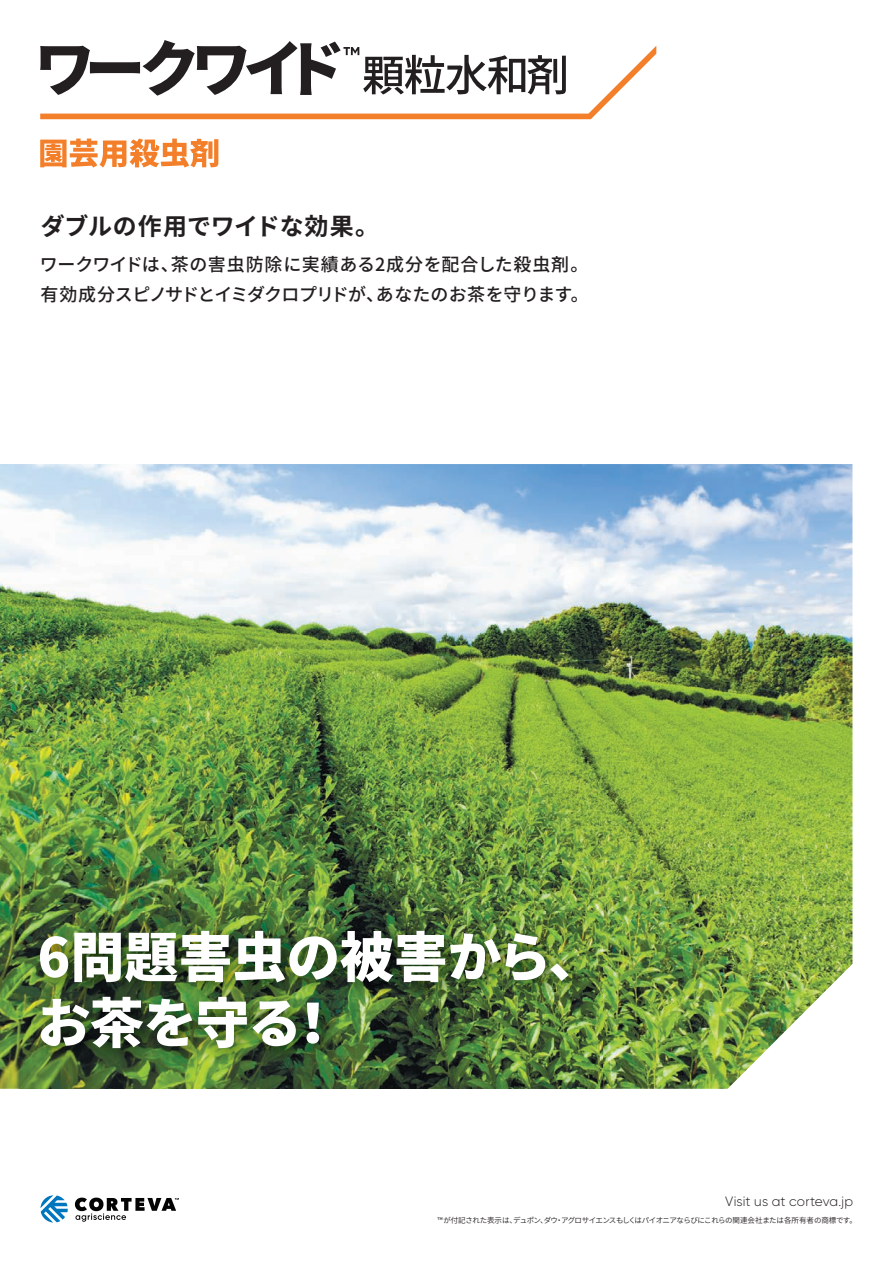
<style>
.page{position:relative;width:893px;height:1263px;background:#fff}
.page>*{position:absolute;margin:0;border:0;box-sizing:border-box;transform-origin:0 0}
.t1{font:900 54px/66px "Noto Sans CJ Kjp";color:#fff}
.t2{font:700 24px "Noto Sans CJ Kjp";letter-spacing:.005em;color:#231f20}
.t3{font:500 18px/30px "Noto Sans CJ Kjp";letter-spacing:-.005em;color:#231f20}
.t4{font:300 13.5px "Gilroy";letter-spacing:.005em;color:#231f20}
.t5{font:600 7.5px "Noto Sans CJ Kjp";letter-spacing:-.055em;color:#231f20}
</style>
<div class="page">
<img style="left:0;top:464px;width:852px;height:625px">
<img style="left:19px;top:911px;width:583px;height:178px">
<svg style="left:40px;top:139px;width:178px;height:29px"></svg>
<svg style="left:40px;top:40px;width:616px;height:79px"></svg>
<svg style="left:40px;top:1195px;width:28px;height:27px"></svg>
<svg style="left:75px;top:1197px;width:104px;height:25px"></svg>
<h2 class="t2" style="left:41px;top:213px;width:340px">ダブルの作用でワイドな効果。</h2>
<p class="t3" style="left:40px;top:249px;width:551px">ワークワイドは、茶の害虫防除に実績ある2成分を配合した殺虫剤。有効成分スピノサドとイミダクロプリドが、あなたのお茶を守ります。</p>
<h1 class="t1" style="left:37px;top:925px;width:567px">6問題害虫の被害から、お茶を守る！</h1>
<p class="t4" style="left:725px;top:1192px;width:129px">Visit us at corteva.jp</p>
<p class="t5" style="left:437px;top:1215px;width:421px">™ が付記された表示は、デュポン、ダウ・アグロサイエンスもしくはパイオニアならびにこれらの関連会社または各所有者の商標です。</p>
</div>
